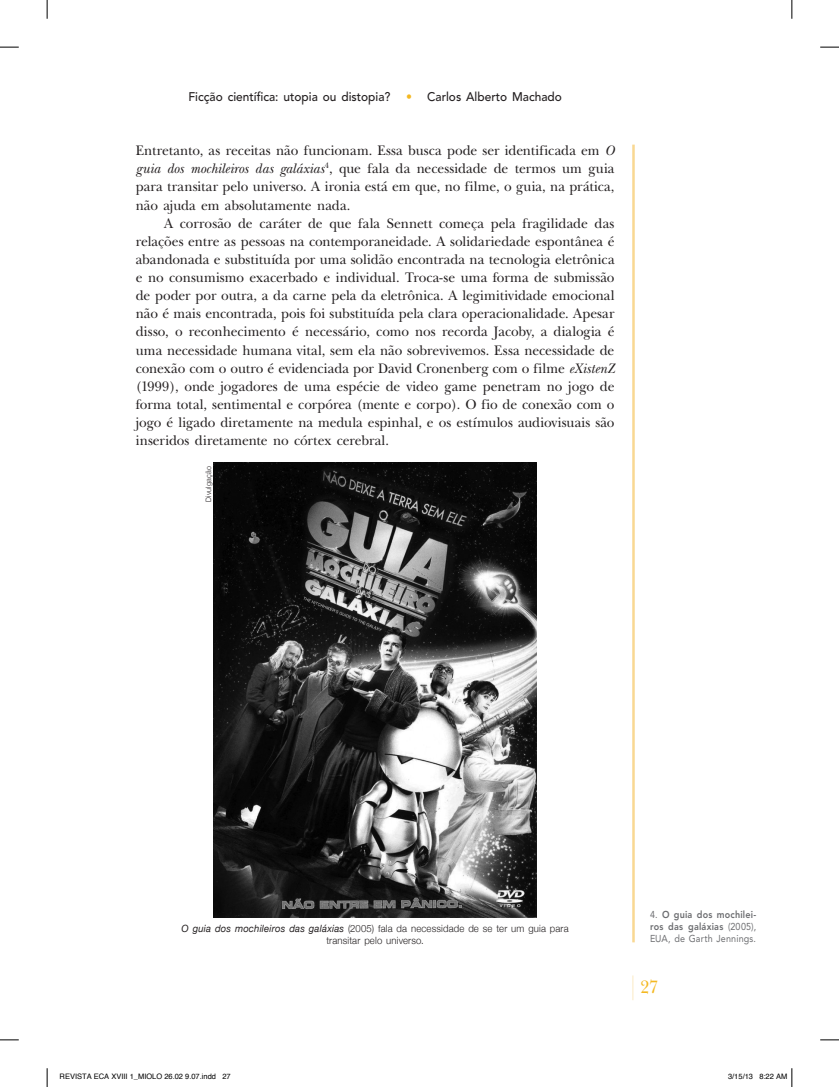
<style>
.page{position:relative;width:839px;height:1087px;background:#fff}
.page>*{position:absolute;margin:0;border:0;box-sizing:border-box;transform-origin:0 0}
.t1{font:18.75px "New Baskerville";color:#f4b821;scale:.9 1}
.t2{font:14.38px/18.1px "New Baskerville";color:#231f20;text-align:justify;scale:.95 1}
.t3{font:500 12.5px "Avenir LT Std";color:#231f20;scale:.95 1}
.t4{font:300 10px/12px "Helvetica Neue";letter-spacing:.015em;color:#231f20;text-align:center;scale:.95 1}
.t5{font:800 10px/12px "Avenir LT Std";letter-spacing:.02em;color:#6c6d70;text-align:justify;scale:.9 1}
.t6{font:7.5px "Helvetica";color:#000}
.t7{font:300 7.5px "Helvetica Neue";letter-spacing:.025em;color:#231f20;scale:.95 1}
.s1{color:#f4b821}
.s2{font-style:italic}
.s3{font-weight:400;font-style:italic}
.s4{font-weight:400}
</style>
<div class="page">
<hr style="left:632px;top:145px;width:2px;height:797px;background:#f9d892">
<svg style="left:632px;top:975px;width:1px;height:25px"></svg>
<img style="left:214px;top:462px;width:322px;height:455px">
<svg style="left:0;top:46px;width:19px;height:2px"></svg>
<svg style="left:820px;top:46px;width:18px;height:2px"></svg>
<svg style="left:0;top:1039px;width:19px;height:1px"></svg>
<svg style="left:820px;top:1039px;width:18px;height:1px"></svg>
<svg style="left:46px;top:0;width:2px;height:19px"></svg>
<svg style="left:46px;top:1068px;width:2px;height:18px"></svg>
<svg style="left:791px;top:0;width:1px;height:19px"></svg>
<svg style="left:791px;top:1068px;width:1px;height:18px"></svg>
<p class="t3" style="left:188px;top:89px;width:394px">Ficção científica: utopia ou distopia? <span class="s1">•</span> Carlos Alberto Machado</p>
<p class="t2" style="left:136px;top:141px;width:505px">Entretanto, as receitas não funcionam. Essa busca pode ser identificada em <span class="s2">O guia dos mochileiros das galáxias</span><sup>4</sup>, que fala da necessidade de termos um guia para transitar pelo universo. A ironia está em que, no filme, o guia, na prática, não ajuda em absolutamente nada.</p>
<p class="t2" style="left:136px;top:214px;width:505px;text-indent:28px">A corrosão de caráter de que fala Sennett começa pela fragilidade das relações entre as pessoas na contemporaneidade. A solidariedade espontânea é abandonada e substituída por uma solidão encontrada na tecnologia eletrônica e no consumismo exacerbado e individual. Troca-se uma forma de submissão de poder por outra, a da carne pela da eletrônica. A legimitividade emocional não é mais encontrada, pois foi substituída pela clara operacionalidade. Apesar disso, o reconhecimento é necessário, como nos recorda Jacoby, a dialogia é uma necessidade humana vital, sem ela não sobrevivemos. Essa necessidade de conexão com o outro é evidenciada por David Cronenberg com o filme <span class="s2">eXistenZ </span>(1999), onde jogadores de uma espécie de video game penetram no jogo de forma total, sentimental e corpórea (mente e corpo). O fio de conexão com o jogo é ligado diretamente na medula espinhal, e os estímulos audiovisuais são inseridos diretamente no córtex cerebral.</p>
<p class="t7" style="left:202px;top:501px;width:39px;rotate:-90deg">Divulgação</p>
<p class="t4" style="left:181px;top:921px;width:409px"><span class="s3">O guia dos mochileiros das galáxias</span> (2005) fala da necessidade de se ter um guia para transitar pelo universo.</p>
<p class="t5" style="left:649px;top:908px;width:119px"><span class="s4">4.</span> O guia dos mochilei&shy;ros das galáxias <span class="s4">(2005), EUA, de Garth Jennings.</span></p>
<h1 class="t1" style="left:640px;top:975px;width:21px">27</h1>
<p class="t6" style="left:60px;top:1070px;width:172px">REVISTA ECA XVIII 1_MIOLO 26.02 9.07.indd 27</p>
<p class="t6" style="left:727px;top:1070px;width:61px">3/15/13 8:22 AM</p>
</div>
